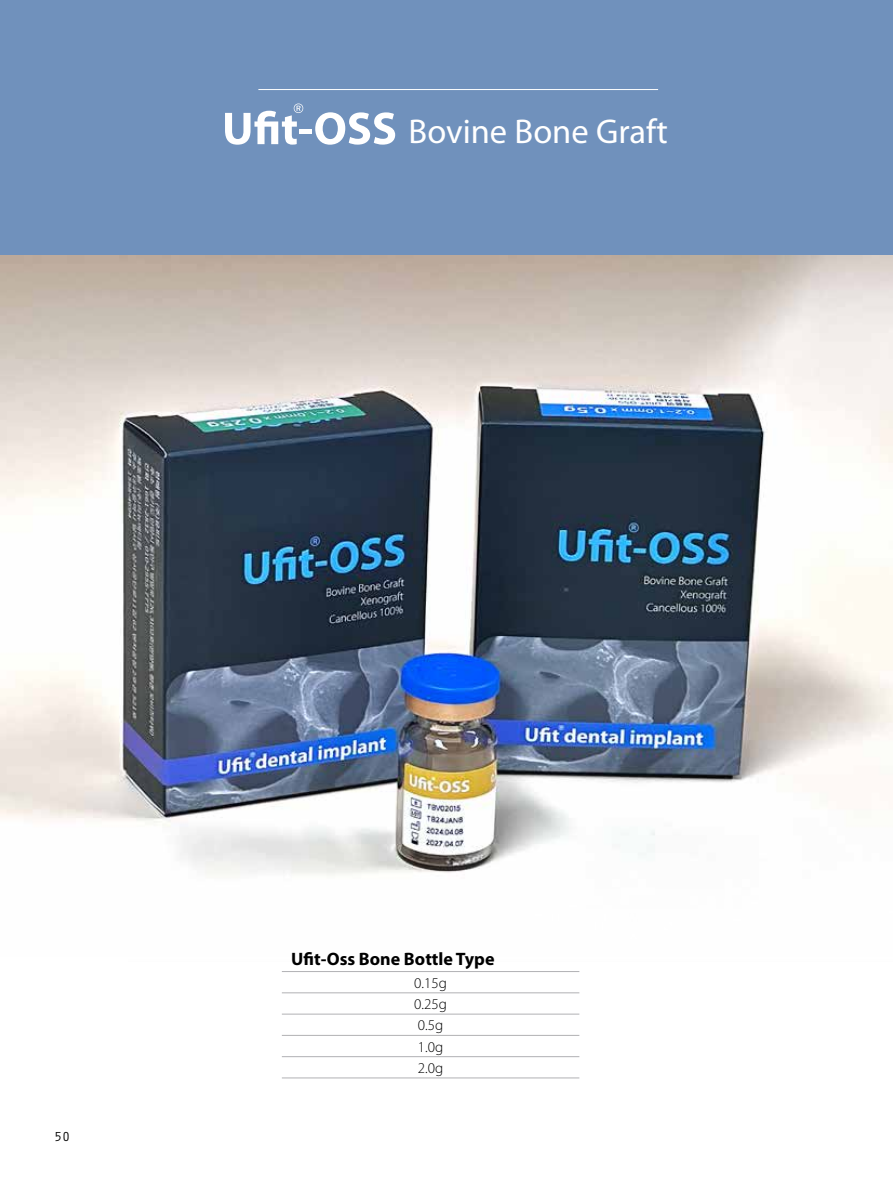
<style>
.page{position:relative;width:893px;height:1200px;background:#fff}
.page>*{position:absolute;margin:0;border:0;box-sizing:border-box;transform-origin:0 0}
.t1{font:34.5px "Myriad Pro";color:#fff}
.t2{font:700 18px "Myriad Pro";color:#000}
.t3{font:300 15px/21.3px "Myriad Pro";color:#000}
.t4{font:13.5px "Orator Std";color:#000}
</style>
<div class="page">
<img style="left:0;top:255px;width:893px;height:621px">
<div style="left:0;top:0;width:893px;height:254px;background:#7091bc"></div>
<hr style="left:258px;top:89px;width:400px;height:1px;background:#fff">
<hr style="left:299px;top:130px;width:13px;height:4px;background:#fff">
<svg style="left:315px;top:112px;width:80px;height:33px"></svg>
<svg style="left:225px;top:103px;width:78px;height:42px"></svg>
<hr style="left:282px;top:970px;width:297px;height:1px;background:#b1b1b4">
<hr style="left:282px;top:992px;width:297px;height:1px;background:#b1b1b4">
<hr style="left:282px;top:1013px;width:297px;height:1px;background:#b1b1b4">
<hr style="left:282px;top:1034px;width:297px;height:1px;background:#b1b1b4">
<hr style="left:282px;top:1056px;width:297px;height:1px;background:#b1b1b4">
<hr style="left:282px;top:1077px;width:297px;height:1px;background:#b1b1b4">
<h1 class="t1" style="left:409px;top:110px;width:261px">Bovine Bone Graft</h1>
<p class="t4" style="left:54px;top:1126px;width:18px">50</p>
<p class="t2" style="left:291px;top:946px;width:205px">Ufit-Oss Bone Bottle Type</p>
<p class="t3" style="left:414px;top:972px;width:34px">0.15g<br>0.25g<br>0.5g<br>1.0g<br>2.0g</p>
</div>
